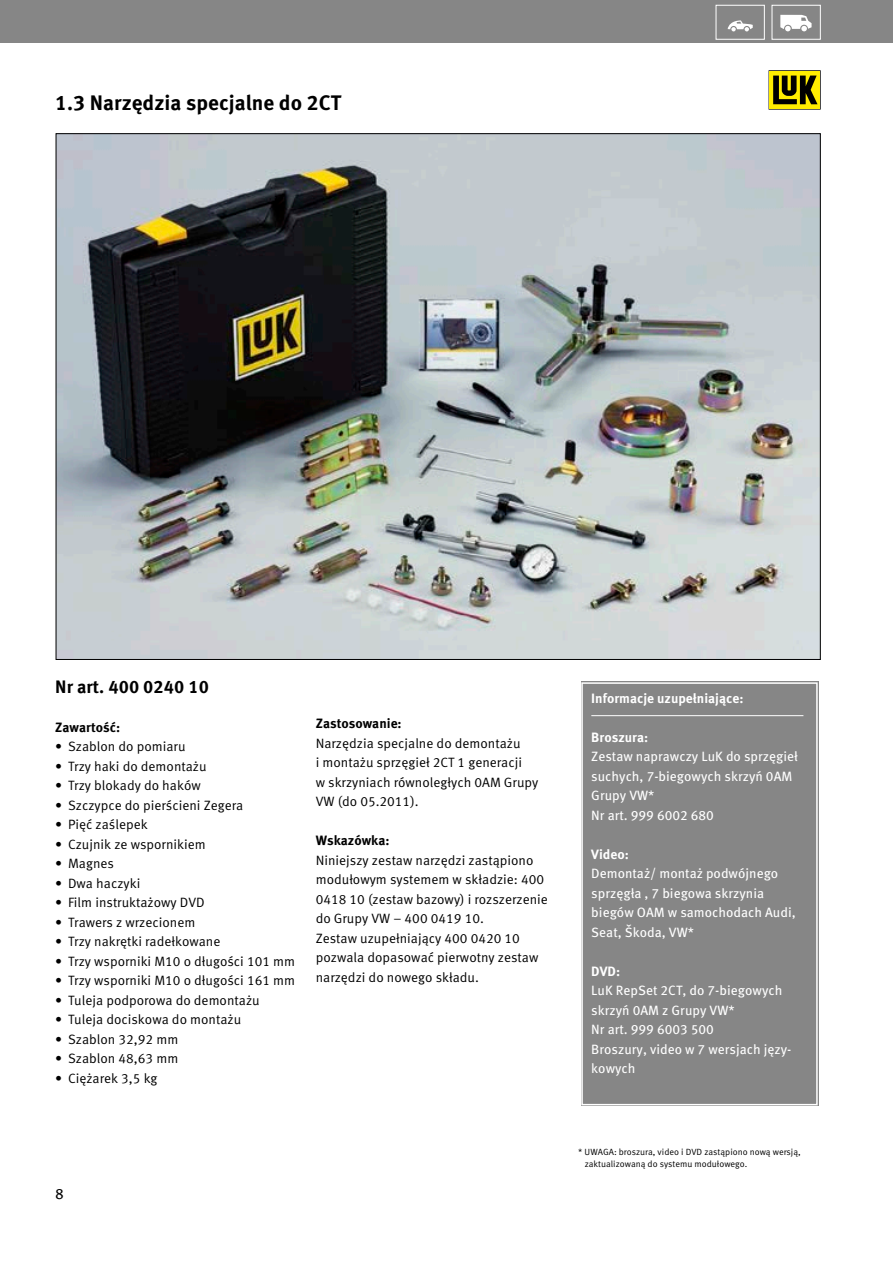
<style>
.page{position:relative;width:893px;height:1263px;background:#fff}
.page>*{position:absolute;margin:0;border:0;box-sizing:border-box;transform-origin:0 0}
.t1{font:700 21px "Meta Pro";color:#000}
.t2{font:700 18px "Meta Pro";color:#000}
.t3{font:15px "Meta Pro";color:#000}
.t4{font:13.5px/19.5px "Meta Pro Norm";color:#000}
.t5{font:13.5px/19.5px "Meta Pro";color:#fff}
.t6{font:700 13.5px "Meta Pro";color:#fff}
.t7{font:700 13.5px "Meta Pro";color:#000}
.t8{font:9px/12px "Meta Pro Norm";color:#000}
</style>
<div class="page">
<div style="left:0;top:0;width:893px;height:43px;background:#868686"></div>
<svg style="left:780px;top:15px;width:31px;height:16px"></svg>
<div style="left:772px;top:5px;width:49px;height:35px;border:1px solid #fff"></div>
<div style="left:716px;top:5px;width:49px;height:35px;border:1px solid #fff"></div>
<svg style="left:728px;top:20px;width:25px;height:11px"></svg>
<svg style="left:769px;top:70px;width:52px;height:40px;background:#8c8205"></svg>
<img style="left:58px;top:135px;width:761px;height:523px">
<div style="left:581px;top:681px;width:238px;height:425px;background:#868686"></div>
<div style="left:581px;top:682px;width:237px;height:423px;border:1px solid #fff"></div>
<h1 class="t1" style="left:55px;top:87px;width:288px">1.3 Narzędzia specjalne do 2CT</h1>
<h2 class="t2" style="left:55px;top:673px;width:155px">Nr art. 400 0240 10</h2>
<p class="t7" style="left:55px;top:717px;width:66px">Zawartość:</p>
<p class="t4" style="left:55px;top:736px;width:132px">• Szablon do pomiaru</p>
<p class="t4" style="left:55px;top:756px;width:153px">• Trzy haki do demontażu</p>
<p class="t4" style="left:55px;top:775px;width:147px">• Trzy blokady do haków</p>
<p class="t4" style="left:55px;top:795px;width:189px">• Szczypce do pierścieni Zegera</p>
<p class="t4" style="left:55px;top:814px;width:94px">• Pięć zaślepek</p>
<p class="t4" style="left:55px;top:834px;width:152px">• Czujnik ze wspornikiem</p>
<p class="t4" style="left:55px;top:853px;width:60px">• Magnes</p>
<p class="t4" style="left:55px;top:872px;width:87px">• Dwa haczyki</p>
<p class="t4" style="left:55px;top:892px;width:151px">• Film instruktażowy DVD</p>
<p class="t4" style="left:55px;top:911px;width:142px">• Trawers z wrzecionem</p>
<p class="t4" style="left:55px;top:931px;width:167px">• Trzy nakrętki radełkowane</p>
<p class="t4" style="left:55px;top:950px;width:241px">• Trzy wsporniki M10 o długości 101 mm</p>
<p class="t4" style="left:55px;top:970px;width:241px">• Trzy wsporniki M10 o długości 161 mm</p>
<p class="t4" style="left:55px;top:989px;width:206px">• Tuleja podporowa do demontażu</p>
<p class="t4" style="left:55px;top:1009px;width:187px">• Tuleja dociskowa do montażu</p>
<p class="t4" style="left:55px;top:1028px;width:125px">• Szablon 32,92 mm</p>
<p class="t4" style="left:55px;top:1048px;width:125px">• Szablon 48,63 mm</p>
<p class="t4" style="left:55px;top:1067px;width:104px">• Ciężarek 3,5 kg</p>
<p class="t7" style="left:316px;top:713px;width:87px">Zastosowanie:</p>
<p class="t4" style="left:316px;top:733px;width:224px">Narzędzia specjalne do demontażu<br>i montażu sprzęgieł 2CT 1 generacji<br>w skrzyniach równoległych 0AM Grupy<br>VW (do 05.2011).</p>
<p class="t7" style="left:316px;top:830px;width:75px">Wskazówka:</p>
<p class="t4" style="left:316px;top:850px;width:234px">Niniejszy zestaw narzędzi zastąpiono modułowym systemem w składzie: 400<br>0418 10 (zestaw bazowy) i rozszerzenie do Grupy VW – 400 0419 10.<br>Zestaw uzupełniający 400 0420 10 pozwala dopasować pierwotny zestaw narzędzi do nowego składu.</p>
<p class="t3" style="left:55px;top:1182px;width:10px">8</p>
<p class="t6" style="left:591px;top:687px;width:154px">Informacje uzupełniające:</p>
<p class="t6" style="left:591px;top:726px;width:58px">Broszura:</p>
<p class="t5" style="left:591px;top:746px;width:208px">Zestaw naprawczy LuK do sprzęgieł suchych, 7-biegowych skrzyń 0AM<br>Grupy VW*<br>Nr art. 999 6002 680</p>
<p class="t6" style="left:591px;top:843px;width:39px">Video:</p>
<p class="t5" style="left:591px;top:863px;width:206px">Demontaż/ montaż podwójnego sprzęgła , 7 biegowa skrzynia biegów OAM w samochodach Audi,<br>Seat, Škoda, VW*</p>
<p class="t6" style="left:591px;top:960px;width:30px">DVD:</p>
<p class="t5" style="left:591px;top:980px;width:202px">LuK RepSet 2CT, do 7-biegowych skrzyń 0AM z Grupy VW*<br>Nr art. 999 6003 500<br>Broszury, video w 7 wersjach języ&shy;kowych</p>
<p class="t8" style="left:585px;top:1145px;width:218px;text-indent:-6px">* UWAGA: broszura, video i DVD zastąpiono nową wersją, zaktualizowaną do systemu modułowego.</p>
</div>
